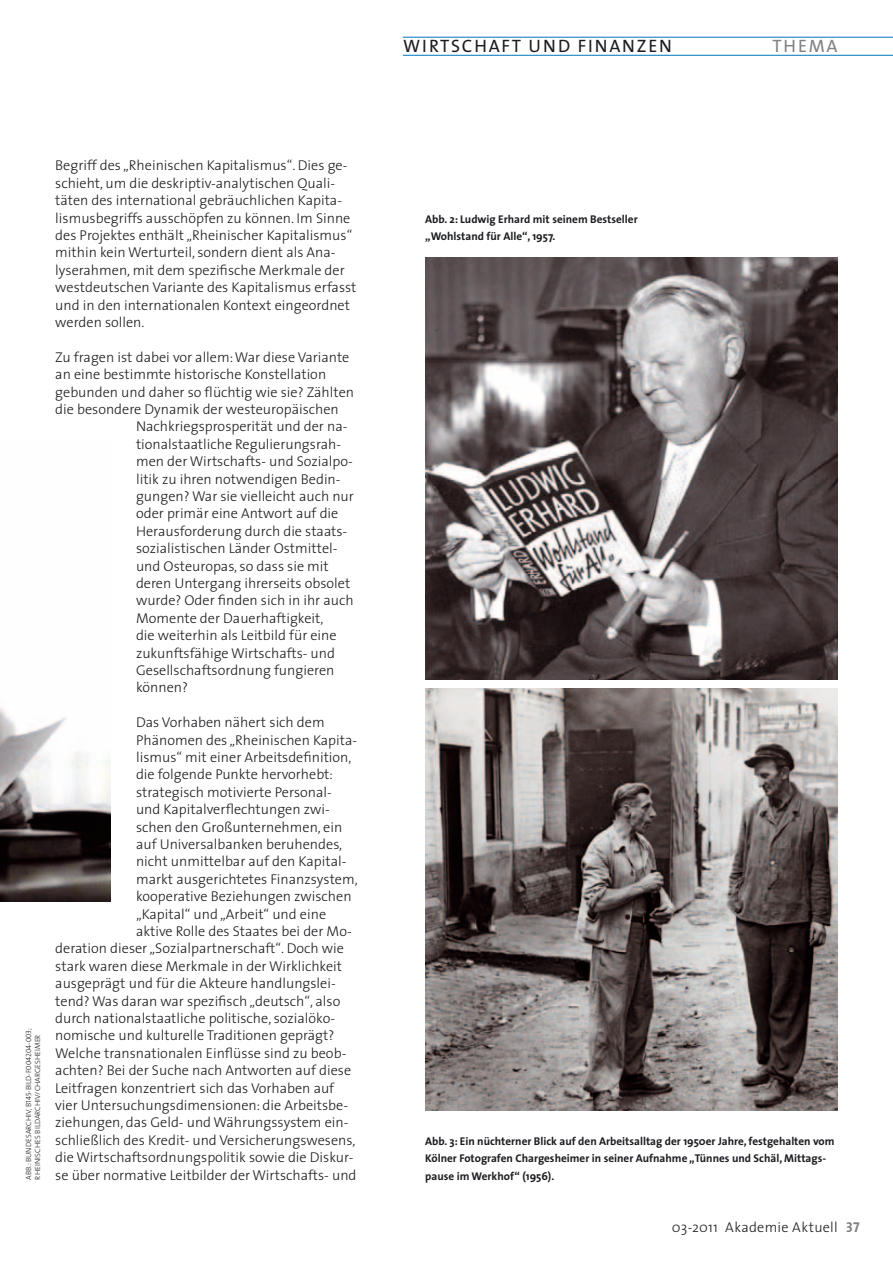
<style>
.page{position:relative;width:893px;height:1263px;background:#fff}
.page>*{position:absolute;margin:0;border:0;box-sizing:border-box;transform-origin:0 0}
.t1{font:18px "The Sans";letter-spacing:.1em;color:#1b1c20}
.t2{font:18px "The Sans";letter-spacing:.1em;color:#818084}
.t3{font:300 14.25px/17.4px "The Sans";color:#1b1c20}
.t4{font:300 14.25px "The Sans";letter-spacing:.02em;color:#1b1c20}
.t5{font:700 11.25px/17.4px "The Sans";color:#1b1c20}
.t6{font:7.5px "The Sans Light Caps";color:#1b1c20}
.s1{font-family:"The Sans Bold Caps";font-weight:400;color:#818084}
</style>
<div class="page">
<hr style="left:403px;top:55px;width:490px;height:1px;background:#0076be">
<hr style="left:403px;top:37px;width:490px;height:1px;background:#0076be">
<img style="left:0;top:707px;width:111px;height:194px">
<img style="left:425px;top:257px;width:413px;height:422px">
<img style="left:425px;top:688px;width:413px;height:422px">
<p class="t6" style="left:22px;top:1180px;width:153px;rotate:-90deg">Abb.: Bundesarchiv, B145-B ild-F004204-003;</p>
<p class="t6" style="left:31px;top:1179px;width:147px;rotate:-90deg">Rheinisches Bildarchiv/Chargesheimer</p>
<p class="t3" style="left:55px;top:156px;width:303px">Begriff des „Rheinischen Kapitalismus“. Dies ge&shy;schieht, um die deskriptiv-analytischen Quali&shy;täten des international gebräuchlichen Kapita&shy;lismusbegriffs ausschöpfen zu können. Im Sinne des Projektes enthält „Rheinischer Kapitalismus“ mithin kein Werturteil, sondern dient als Ana&shy;lyserahmen, mit dem spezifische Merkmale der westdeutschen Variante des Kapitalismus erfasst und in den internationalen Kontext eingeordnet werden sollen.</p>
<p class="t3" style="left:55px;top:348px;width:296px">Zu fragen ist dabei vor allem: War diese Variante</p>
<p class="t3" style="left:55px;top:365px;width:272px">an eine bestimmte historische Konstellation</p>
<p class="t3" style="left:55px;top:383px;width:300px">gebunden und daher so flüchtig wie sie? Zählten</p>
<p class="t3" style="left:55px;top:400px;width:285px">die besondere Dynamik der westeuropäischen</p>
<p class="t3" style="left:136px;top:417px;width:213px">Nachkriegsprosperität und der na-</p>
<p class="t3" style="left:136px;top:435px;width:206px">tionalstaatliche Regulierungsrah-</p>
<p class="t3" style="left:136px;top:452px;width:218px">men der Wirtschafts- und Sozialpo-</p>
<p class="t3" style="left:136px;top:470px;width:206px">litik zu ihren notwendigen Bedin-</p>
<p class="t3" style="left:136px;top:487px;width:219px">gungen? War sie vielleicht auch nur</p>
<p class="t3" style="left:136px;top:504px;width:204px">oder primär eine Antwort auf die</p>
<p class="t3" style="left:136px;top:522px;width:213px">Herausforderung durch die staats-</p>
<p class="t3" style="left:136px;top:539px;width:203px">sozialistischen Länder Ostmittel-</p>
<p class="t3" style="left:136px;top:557px;width:194px">und Osteuropas, so dass sie mit</p>
<p class="t3" style="left:136px;top:574px;width:216px">deren U ntergang ihrerseits obsolet</p>
<p class="t3" style="left:136px;top:591px;width:219px">wurde? Oder finden sich in ihr auch</p>
<p class="t3" style="left:136px;top:609px;width:189px">Momente der Dauerhaftigkeit,</p>
<p class="t3" style="left:136px;top:626px;width:202px">die weiterhin als Leitbild für eine</p>
<p class="t3" style="left:136px;top:644px;width:200px">zukunftsfähige Wirtschafts- und</p>
<p class="t3" style="left:136px;top:661px;width:200px">Gesellschaftsordnung fungieren</p>
<p class="t3" style="left:136px;top:678px;width:54px">können?</p>
<p class="t3" style="left:136px;top:713px;width:190px">Das Vorhaben nähert sich dem</p>
<p class="t3" style="left:136px;top:731px;width:223px">Phänomen des „Rheinischen Kapita-</p>
<p class="t3" style="left:136px;top:748px;width:217px">lismus“ mit einer Arbeitsdefinition,</p>
<p class="t3" style="left:136px;top:765px;width:198px">die folgende Punkte hervorhebt:</p>
<p class="t3" style="left:136px;top:783px;width:197px">strategisch motivierte Personal-</p>
<p class="t3" style="left:136px;top:800px;width:195px">und Kapitalverflechtungen zwi-</p>
<p class="t3" style="left:136px;top:818px;width:208px">schen den Großunternehmen, ein</p>
<p class="t3" style="left:136px;top:835px;width:208px">auf U niversalbanken beruhendes,</p>
<p class="t3" style="left:136px;top:852px;width:212px">nicht unmittelbar auf den Kapital-</p>
<p class="t3" style="left:136px;top:870px;width:223px">markt ausgerichtetes Finanzsystem,</p>
<p class="t3" style="left:136px;top:887px;width:217px">kooperative Beziehungen zwischen</p>
<p class="t3" style="left:136px;top:905px;width:192px">„Kapital“ und „Arbeit“ und eine</p>
<p class="t3" style="left:136px;top:922px;width:217px">aktive Rolle des Staates bei der Mo-</p>
<p class="t3" style="left:55px;top:939px;width:290px">deration dieser „Sozialpartnerschaft“. Doch wie</p>
<p class="t3" style="left:55px;top:957px;width:288px">stark waren diese Merkmale in der Wirklichkeit</p>
<p class="t3" style="left:55px;top:974px;width:282px">ausgeprägt und für die Akteure handlungslei-</p>
<p class="t3" style="left:55px;top:991px;width:287px">tend? Was daran war spezifisch „deutsch“, also</p>
<p class="t3" style="left:55px;top:1009px;width:281px">durch nationalstaatliche politische, sozialöko-</p>
<p class="t3" style="left:55px;top:1026px;width:281px">nomische und kulturelle Traditionen geprägt?</p>
<p class="t3" style="left:55px;top:1044px;width:293px">Welche transnationalen Einflüsse sind zu beob-</p>
<p class="t3" style="left:55px;top:1061px;width:298px">achten? Bei der Suche nach Antworten auf diese</p>
<p class="t3" style="left:55px;top:1078px;width:280px">Leitfragen konzentriert sich das Vorhaben auf</p>
<p class="t3" style="left:55px;top:1096px;width:294px">vier U ntersuchungsdimensionen: die Arbeitsbe-</p>
<p class="t3" style="left:55px;top:1113px;width:295px">ziehungen, das Geld- und Währungssystem ein-</p>
<p class="t3" style="left:55px;top:1131px;width:302px">schließlich des Kredit- und Versicherungswesens,</p>
<p class="t3" style="left:55px;top:1148px;width:300px">die Wirtschaftsordnungspolitik sowie die Diskur-</p>
<p class="t3" style="left:55px;top:1165px;width:303px">se über normative Leitbilder der Wirtschafts- und</p>
<p class="t1" style="left:403px;top:31px;width:270px">WIRTSCHAFT UND FINANZEN</p>
<p class="t2" style="left:772px;top:31px;width:67px">THEMA</p>
<p class="t5" style="left:425px;top:210px;width:214px">Abb. 2: Ludwig Erhard mit seinem Bestseller „Wohlstand für Alle“, 1957.</p>
<p class="t5" style="left:425px;top:1132px;width:411px">Abb. 3: Ein nüchterner Blick auf den Arbeitsalltag der 1950er Jahre, festgehalten vom<br>Kölner Fotografen Chargesheimer in seiner Aufnahme „Tünnes und Schäl, Mittags&shy;pause im Werkhof“ (1956).</p>
<p class="t4" style="left:672px;top:1215px;width:189px">03-2011 Akademie Aktuell <span class="s1">37</span></p>
</div>
